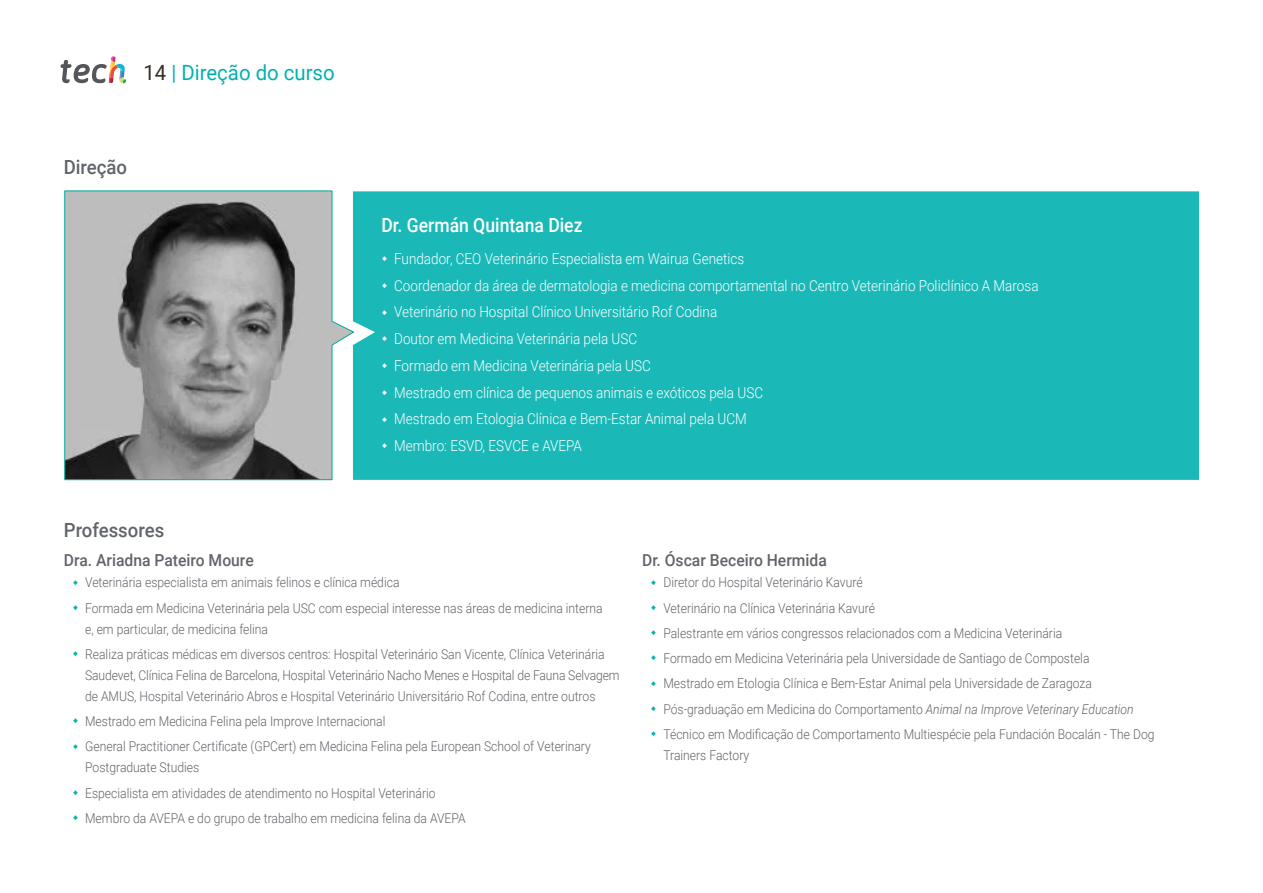
<style>
.page{position:relative;width:1263px;height:893px;background:#fff}
.page>*{position:absolute;margin:0;border:0;box-sizing:border-box;transform-origin:0 0}
.t1{font:21px "Roboto";color:#00b2af}
.t2{font:500 19.5px "Roboto";color:#fff;scale:.9 1}
.t3{font:500 19.5px "Roboto";color:#61646a;scale:.95 1}
.t4{font:500 16.5px "Roboto";color:#61646a;scale:.95 1}
.t5{font:300 15px/26.7px "Roboto";color:#fff;scale:.9 1}
.t6{font:300 13.5px/25.2px "Roboto";color:#61646a;scale:.9 1}
.s1{color:#312e20}
.s2{font-style:italic}
</style>
<div class="page">
<div style="left:354px;top:191px;width:845px;height:289px;background:#1ab9b7"></div>
<svg style="left:64px;top:191px;width:290px;height:289px;background:#969b9b"></svg>
<svg style="left:61px;top:57px;width:65px;height:27px"></svg>
<svg style="left:382px;top:256px;width:5px;height:5px"></svg>
<svg style="left:382px;top:283px;width:5px;height:5px"></svg>
<svg style="left:382px;top:310px;width:5px;height:5px"></svg>
<svg style="left:382px;top:336px;width:5px;height:5px"></svg>
<svg style="left:382px;top:363px;width:5px;height:5px"></svg>
<svg style="left:382px;top:390px;width:5px;height:5px"></svg>
<svg style="left:382px;top:417px;width:5px;height:5px"></svg>
<svg style="left:382px;top:443px;width:5px;height:5px"></svg>
<h1 class="t1" style="left:144px;top:57px;width:193px"><span class="s1">14</span> | Direção do curso</h1>
<h2 class="t3" style="left:64px;top:153px;width:68px">Direção</h2>
<h2 class="t2" style="left:381px;top:211px;width:225px">Dr. Germán Quintana Diez</h2>
<p class="t5" style="left:394px;top:245px;width:717px">Fundador, CEO Veterinário Especialista em Wairua Genetics<br>Coordenador da área de dermatologia e medicina comportamental no Centro Veterinário Policlínico A Marosa Veterinário no Hospital Clínico Universitário Rof Codina<br>Doutor em Medicina Veterinária pela USC<br>Formado em Medicina Veterinária pela USC<br>Mestrado em clínica de pequenos animais e exóticos pela USC<br>Mestrado em Etologia Clínica e Bem-Estar Animal pela UCM<br>Membro: ESVD, ESVCE e AVEPA</p>
<h2 class="t3" style="left:64px;top:516px;width:107px">Professores</h2>
<p class="t4" style="left:64px;top:549px;width:201px">Dra. Ariadna Pateiro Moure</p>
<p class="t6" style="left:85px;top:569px;width:577px">Veterinária especialista em animais felinos e clínica médica<br>Formada em Medicina Veterinária pela USC com especial interesse nas áreas de medicina interna</p>
<p class="t6" style="left:85px;top:616px;width:579px">e, em particular, de medicina felina<br>Realiza práticas médicas em diversos centros: Hospital Veterinário San Vicente, Clínica Veterinária</p>
<p class="t6" style="left:85px;top:664px;width:595px;line-height:21px">Saudevet, Clínica Felina de Barcelona, Hospital Veterinário Nacho Menes e Hospital de Fauna Selvagem de AMUS, Hospital Veterinário Abros e Hospital Veterinário Universitário Rof Codina, entre outros</p>
<p class="t6" style="left:85px;top:708px;width:563px">Mestrado em Medicina Felina pela Improve Internacional<br>General Practitioner Certificate (GPCert) em Medicina Felina pela European School of Veterinary</p>
<p class="t6" style="left:85px;top:754px;width:424px">Postgraduate Studies<br>Especialista em atividades de atendimento no Hospital Veterinário<br>Membro da AVEPA e do grupo de trabalho em medicina felina da AVEPA</p>
<p class="t4" style="left:642px;top:549px;width:196px">Dr. Óscar Beceiro Hermida</p>
<p class="t6" style="left:663px;top:569px;width:547px">Diretor do Hospital Veterinário Kavuré<br>Veterinário na Clínica Veterinária Kavuré<br>Palestrante em vários congressos relacionados com a Medicina Veterinária<br>Formado em Medicina Veterinária pela Universidade de Santiago de Compostela<br>Mestrado em Etologia Clínica e Bem-Estar Animal pela Universidade de Zaragoza Pós-graduação em Medicina do Comportamento <span class="s2">Animal na Improve Veterinary Education </span>Técnico em Modificação de Comportamento Multiespécie pela Fundación Bocalán - The Dog</p>
<p class="t6" style="left:663px;top:742px;width:97px">Trainers Factory</p>
</div>
